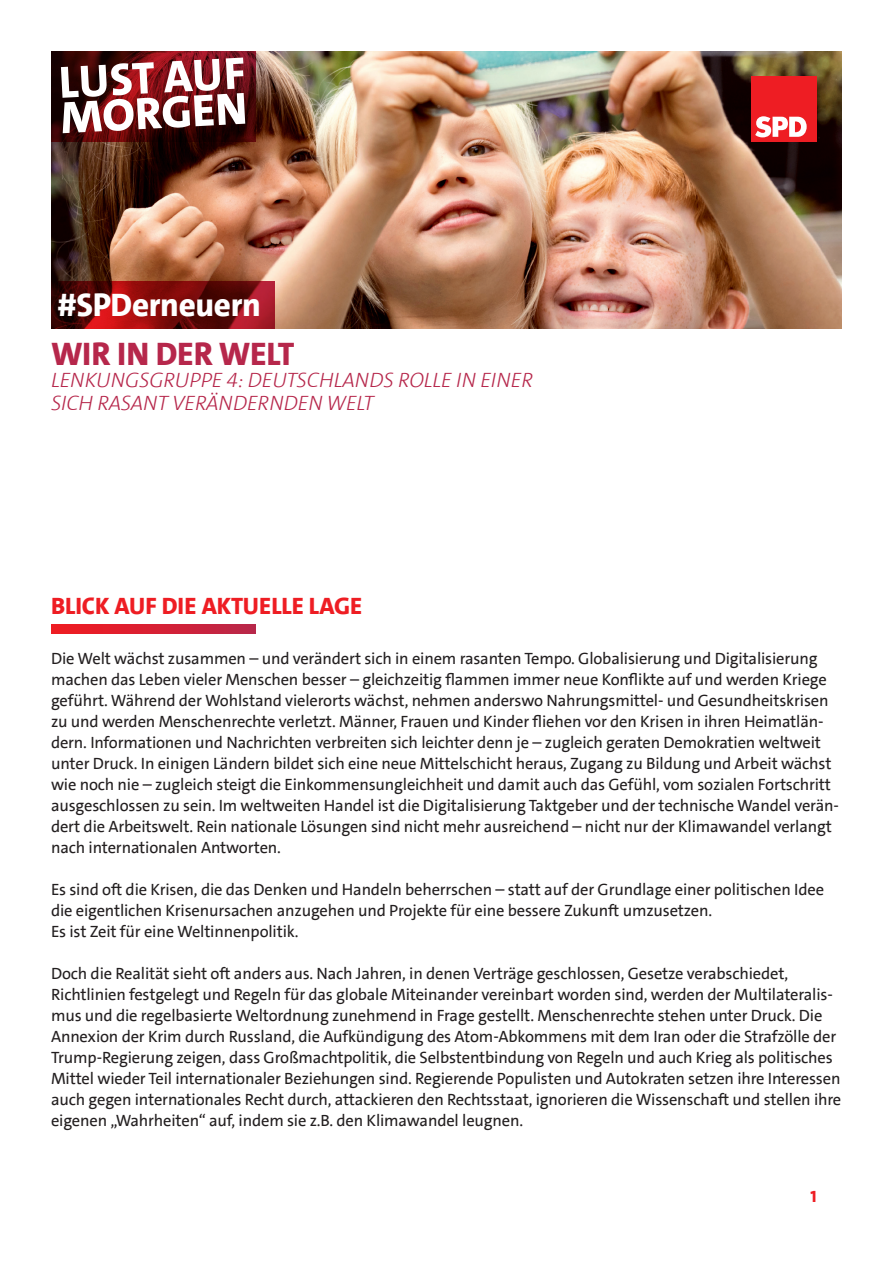
<style>
.page{position:relative;width:893px;height:1263px;background:#fff}
.page>*{position:absolute;margin:0;border:0;box-sizing:border-box;transform-origin:0 0}
.t1{font:800 33px "SPD The Sans Versal";letter-spacing:-.01em;color:#b6274b}
.t2{font:800 33px "SPD The Sans";letter-spacing:-.01em;color:#fff}
.t3{font:800 24px "SPD The Sans Versal";letter-spacing:-.005em;color:#ee1d23}
.t4{font:italic 300 21px/22.5px "SPD The Sans Versal";letter-spacing:-.005em;color:#b6274b}
.t5{font:16.5px/21px "SPD The Sans";letter-spacing:-.01em;color:#231f20}
.t6{font:800 16.5px "SPD The Sans Versal";color:#ee1d23}
.s1{font-family:"SPD The Sans Versal"}
</style>
<div class="page">
<img style="left:51px;top:51px;width:791px;height:278px">
<div style="left:751px;top:76px;width:65px;height:66px;background:#ee1d23"></div>
<svg style="left:755px;top:116px;width:52px;height:21px"></svg>
<svg style="left:51px;top:51px;width:204px;height:91px;background:#44070a"></svg>
<svg style="left:61px;top:58px;width:184px;height:75px"></svg>
<svg style="left:51px;top:625px;width:204px;height:8px;background:#d62034"></svg>
<svg style="left:51px;top:282px;width:223px;height:47px;background:#760b0d"></svg>
<h1 class="t2" style="left:57px;top:283px;width:205px"><span class="s1">#SPD</span>erneuern</h1>
<h1 class="t1" style="left:51px;top:332px;width:245px">WIR IN DER WELT</h1>
<p class="t4" style="left:51px;top:369px;width:483px">LENKUNGSGRUPPE 4: DEUTSCHLANDS ROLLE IN EINER<br>SICH RASANT VERÄNDERNDEN WELT</p>
<h2 class="t3" style="left:51px;top:590px;width:313px">BLICK AUF DIE AKTUELLE LAGE</h2>
<p class="t5" style="left:51px;top:648px;width:789px">Die Welt wächst zusammen – und verändert sich in einem rasanten Tempo. Globalisierung und Digitalisierung machen das Leben vieler Menschen besser – gleichzeitig flammen immer neue Konflikte auf und werden Kriege geführt. Während der Wohlstand vielerorts wächst, nehmen anderswo Nahrungsmittel- und Gesundheitskrisen zu und werden Menschenrechte verletzt. Männer, Frauen und Kinder fliehen vor den Krisen in ihren Heimatlän&shy;dern. Informationen und Nachrichten verbreiten sich leichter denn je – zugleich geraten Demokratien weltweit unter Druck. In einigen Ländern bildet sich eine neue Mittelschicht heraus, Zugang zu Bildung und Arbeit wächst wie noch nie – zugleich steigt die Einkommensungleichheit und damit auch das Gefühl, vom sozialen Fortschritt ausgeschlossen zu sein. Im weltweiten Handel ist die Digitalisierung Taktgeber und der technische Wandel verän&shy;dert die Arbeitswelt. Rein nationale Lösungen sind nicht mehr ausreichend – nicht nur der Klimawandel verlangt nach internationalen Antworten.</p>
<p class="t5" style="left:51px;top:879px;width:774px">Es sind oft die Krisen, die das Denken und Handeln beherrschen – statt auf der Grundlage einer politischen Idee die eigentlichen Krisenursachen anzugehen und Projekte für eine bessere Zukunft umzusetzen.<br>Es ist Zeit für eine Weltinnenpolitik.</p>
<p class="t5" style="left:51px;top:963px;width:792px">Doch die Realität sieht oft anders aus. Nach Jahren, in denen Verträge geschlossen, Gesetze verabschiedet, Richtlinien festgelegt und Regeln für das globale Miteinander vereinbart worden sind, werden der Multilateralis&shy;mus und die regelbasierte Weltordnung zunehmend in Frage gestellt. Menschenrechte stehen unter Druck. Die Annexion der Krim durch Russland, die Aufkündigung des Atom-Abkommens mit dem Iran oder die Strafzölle der Trump-Regierung zeigen, dass Großmachtpolitik, die Selbstentbindung von Regeln und auch Krieg als politisches Mittel wieder Teil internationaler Beziehungen sind. Regierende Populisten und Autokraten setzen ihre Interessen auch gegen internationales Recht durch, attackieren den Rechtsstaat, ignorieren die Wissenschaft und stellen ihre eigenen „Wahrheiten“ auf, indem sie z.B. den Klimawandel leugnen.</p>
<p class="t6" style="left:810px;top:1186px;width:8px">1</p>
</div>
